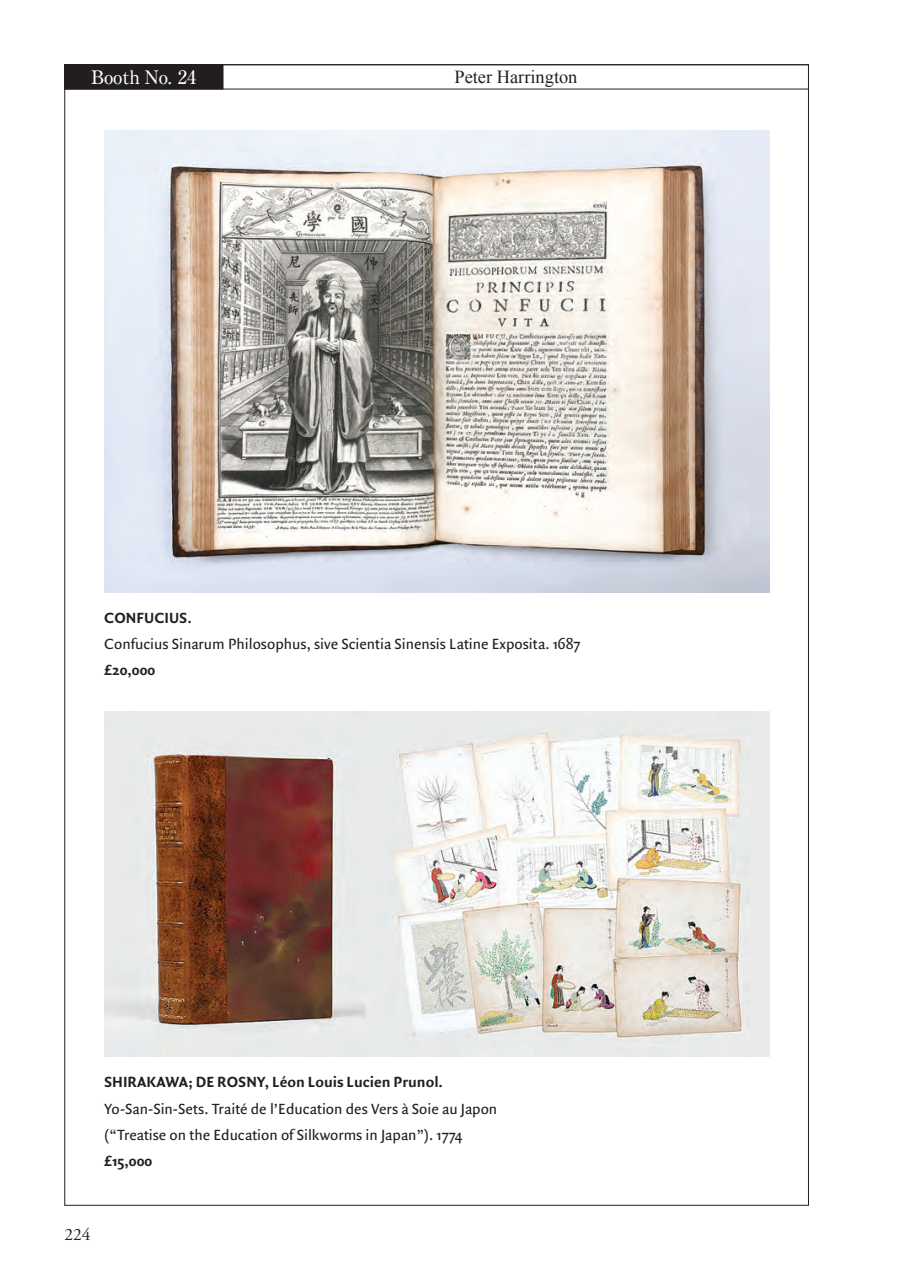
<style>
.page{position:relative;width:903px;height:1275px;background:#fff}
.page>*{position:absolute;margin:0;border:0;box-sizing:border-box;transform-origin:0 0}
.t1{font:500 18.55px "Ryumin Pro";color:#fff}
.t2{font:18.38px "Times New Roman";color:#231f20}
.t3{font:17.32px "Adobe Garamond Pro";color:#231f20}
.t4{font:15.75px/26.2px "Quadraat Sans OT";color:#231f20}
.t5{font:15.75px "Quadraat Sans OT Bld";color:#231f20}
</style>
<div class="page">
<img style="left:104px;top:131px;width:665px;height:461px">
<img style="left:104px;top:711px;width:665px;height:345px">
<div style="left:64px;top:64px;width:745px;height:25px;border:1px solid #231f20"></div>
<div style="left:65px;top:65px;width:158px;height:24px;background:#221e1f"></div>
<div style="left:64px;top:64px;width:159px;height:25px;border:1px solid #231f20"></div>
<p class="t1" style="left:91px;top:62px;width:107px">Booth No. 24</p>
<p class="t2" style="left:454px;top:65px;width:124px">Peter Harrington</p>
<p class="t5" style="left:104px;top:607px;width:89px">CONFUCIUS.</p>
<p class="t4" style="left:104px;top:631px;width:478px">Confucius Sinarum Philosophus, sive Scientia Sinensis Latine Exposita. 1687</p>
<p class="t5" style="left:104px;top:659px;width:53px">£20,000</p>
<p class="t5" style="left:104px;top:1071px;width:340px">SHIRAKAWA; DE ROSNY, Léon Louis Lucien Prunol.</p>
<p class="t4" style="left:104px;top:1095px;width:395px">Yo-San-Sin-Sets. Traité de l’Education des Vers à Soie au Japon (“Treatise on the Education of Silkworms in Japan”). 1774</p>
<p class="t5" style="left:104px;top:1150px;width:50px">£15,000</p>
<p class="t3" style="left:64px;top:1224px;width:28px">224</p>
</div>
